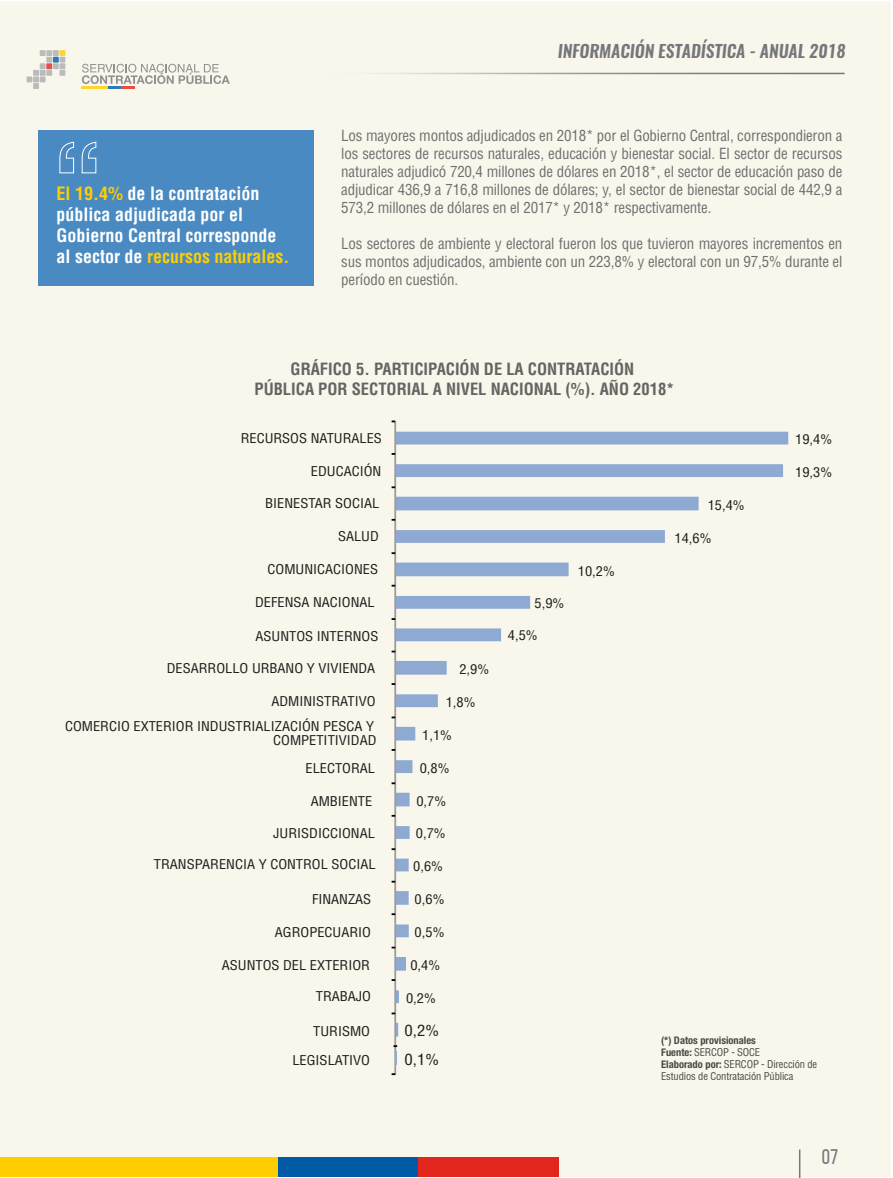
<style>
.page{position:relative;width:893px;height:1178px;background:#fff}
.page>*{position:absolute;margin:0;border:0;box-sizing:border-box;transform-origin:0 0}
.t1{font:21.15px "Bebas Neue";color:#76777b}
.t2{font:700 condensed 18px/21px "Helvetica LT Std";color:#fff}
.t3{font:italic 600 17.25px "Oswald";color:#76777b}
.t4{font:700 condensed 16.5px/19.5px "Helvetica LT Std";color:#666362;text-align:center}
.t5{font:condensed 15.15px/29.4px "Helvetica LT Std";color:#1d1d1b;scale:1.1 1}
.t6{font:condensed 15px/18px "Helvetica LT Std";letter-spacing:-.01em;color:#706f6f;text-align:justify}
.t7{font:condensed 13.2px/25.7px "Helvetica LT Std";color:#1d1d1b;text-align:right;scale:1.09 1}
.t8{font:condensed 10.5px/12px "Helvetica LT Std";letter-spacing:-.01em;color:#1d1d1b}
.t9{font:700 condensed 10.5px "Helvetica Neue";color:#1d1d1b}
.s1{color:#ffcd00}
.s2{font-family:"Helvetica Neue";font-weight:700}
</style>
<div class="page">
<div style="left:0;top:1px;width:891px;height:1175px;background:#f9f7ec"></div>
<div style="left:0;top:1157px;width:559px;height:19px;background:#ffcd00"></div>
<div style="left:278px;top:1157px;width:281px;height:19px;background:#005aa6"></div>
<div style="left:418px;top:1157px;width:141px;height:19px;background:#e1261d"></div>
<svg style="left:799px;top:1149px;width:1px;height:29px"></svg>
<hr style="left:314px;top:73px;width:531px;height:1px;background:#fff">
<svg style="left:27px;top:50px;width:38px;height:39px"></svg>
<svg style="left:82px;top:64px;width:148px;height:25px"></svg>
<svg style="left:396px;top:432px;width:392px;height:604px"></svg>
<hr style="left:394px;top:421px;width:2px;height:654px;background:#9c9b9b">
<svg style="left:393px;top:1045px;width:4px;height:20px"></svg>
<div style="left:38px;top:130px;width:276px;height:156px;background:#488ac1"></div>
<svg style="left:59px;top:141px;width:38px;height:33px"></svg>
<p class="t2" style="left:57px;top:183px;width:234px"><span class="s1">El 19.4%</span> de la contratación pública adjudicada por el<br>Gobierno Central corresponde al sector de <span class="s1">recursos naturales.</span></p>
<p class="t3" style="left:558px;top:38px;width:289px">INFORMACIÓN ESTADÍSTICA - ANUAL 2018</p>
<p class="t6" style="left:341px;top:127px;width:503px">Los mayores montos adjudicados en 2018* por el Gobierno Central, correspondieron a los sectores de recursos naturales, educación y bienestar social. El sector de recursos naturales adjudicó 720,4 millones de dólares en 2018*, el sector de educación paso de adjudicar 436,9 a 716,8 millones de dólares; y, el sector de bienestar social de 442,9 a 573,2 millones de dólares en el 2017* y 2018* respectivamente.</p>
<p class="t6" style="left:341px;top:235px;width:503px">Los sectores de ambiente y electoral fueron los que tuvieron mayores incrementos en sus montos adjudicados, ambiente con un 223,8% y electoral con un 97,5% durante el período en cuestión.</p>
<p class="t4" style="left:255px;top:359px;width:421px">GRÁFICO 5. PARTICIPACIÓN DE LA CONTRATACIÓN<br>PÚBLICA POR SECTORIAL A NIVEL NACIONAL (%). AÑO 2018*</p>
<p class="t7" style="left:241px;top:425px;width:131px">RECURSOS NATURALES</p>
<p class="t7" style="left:311px;top:458px;width:66px">EDUCACIÓN</p>
<p class="t7" style="left:265px;top:491px;width:106px">BIENESTAR SOCIAL</p>
<p class="t7" style="left:338px;top:523px;width:39px">SALUD</p>
<p class="t7" style="left:268px;top:556px;width:103px">COMUNICACIONES</p>
<p class="t7" style="left:255px;top:589px;width:111px">DEFENSA NACIONAL</p>
<p class="t7" style="left:256px;top:623px;width:114px">ASUNTOS INTERNOS</p>
<p class="t7" style="left:535px;top:591px;width:29px">5,9%</p>
<p class="t7" style="left:508px;top:622px;width:29px">4,5%</p>
<p class="t7" style="left:578px;top:558px;width:36px">10,2%</p>
<p class="t7" style="left:708px;top:492px;width:36px">15,4%</p>
<p class="t7" style="left:674px;top:525px;width:36px">14,6%</p>
<p class="t7" style="left:795px;top:426px;width:36px">19,4%</p>
<p class="t7" style="left:795px;top:459px;width:36px">19,3%</p>
<p class="t7" style="left:167px;top:655px;width:193px">DESARROLLO URBANO Y VIVIENDA</p>
<p class="t7" style="left:65px;top:688px;width:286px">ADMINISTRATIVO<br>COMERCIO EXTERIOR INDUSTRIALIZACIÓN PESCA Y</p>
<p class="t7" style="left:273px;top:727px;width:96px">COMPETITIVIDAD</p>
<p class="t7" style="left:305px;top:755px;width:65px">ELECTORAL</p>
<p class="t7" style="left:311px;top:788px;width:58px">AMBIENTE</p>
<p class="t7" style="left:273px;top:821px;width:95px">JURISDICCIONAL</p>
<p class="t7" style="left:154px;top:851px;width:205px">TRANSPARENCIA Y CONTROL SOCIAL</p>
<p class="t7" style="left:312px;top:886px;width:56px">FINANZAS</p>
<p class="t7" style="left:275px;top:919px;width:90px">AGROPECUARIO</p>
<p class="t7" style="left:222px;top:952px;width:137px">ASUNTOS DEL EXTERIOR</p>
<p class="t7" style="left:316px;top:984px;width:52px">TRABAJO</p>
<p class="t7" style="left:313px;top:1018px;width:54px">TURISMO</p>
<p class="t7" style="left:292px;top:1047px;width:73px">LEGISLATIVO</p>
<p class="t7" style="left:459px;top:656px;width:29px">2,9%</p>
<p class="t7" style="left:446px;top:689px;width:29px">1,8%</p>
<p class="t7" style="left:422px;top:722px;width:29px">1,1%</p>
<p class="t7" style="left:420px;top:755px;width:29px">0,8%</p>
<p class="t7" style="left:416px;top:788px;width:29px">0,7%</p>
<p class="t7" style="left:416px;top:821px;width:29px">0,7%</p>
<p class="t7" style="left:413px;top:853px;width:29px">0,6%</p>
<p class="t7" style="left:415px;top:886px;width:29px">0,6%</p>
<p class="t7" style="left:415px;top:919px;width:29px">0,5%</p>
<p class="t7" style="left:410px;top:952px;width:29px">0,4%</p>
<p class="t7" style="left:406px;top:985px;width:29px">0,2%</p>
<p class="t5" style="left:405px;top:1015px;width:33px">0,2%<br>0,1%</p>
<p class="t9" style="left:661px;top:1031px;width:96px">(*) Datos provisionales</p>
<p class="t8" style="left:661px;top:1046px;width:158px"><span class="s2">Fuente:</span> SERCOP - SOCE<br><span class="s2">Elaborado por:</span> SERCOP - Dirección de<br>Estudios de Contratación Pública</p>
<h1 class="t1" style="left:822px;top:1145px;width:18px">07</h1>
</div>
